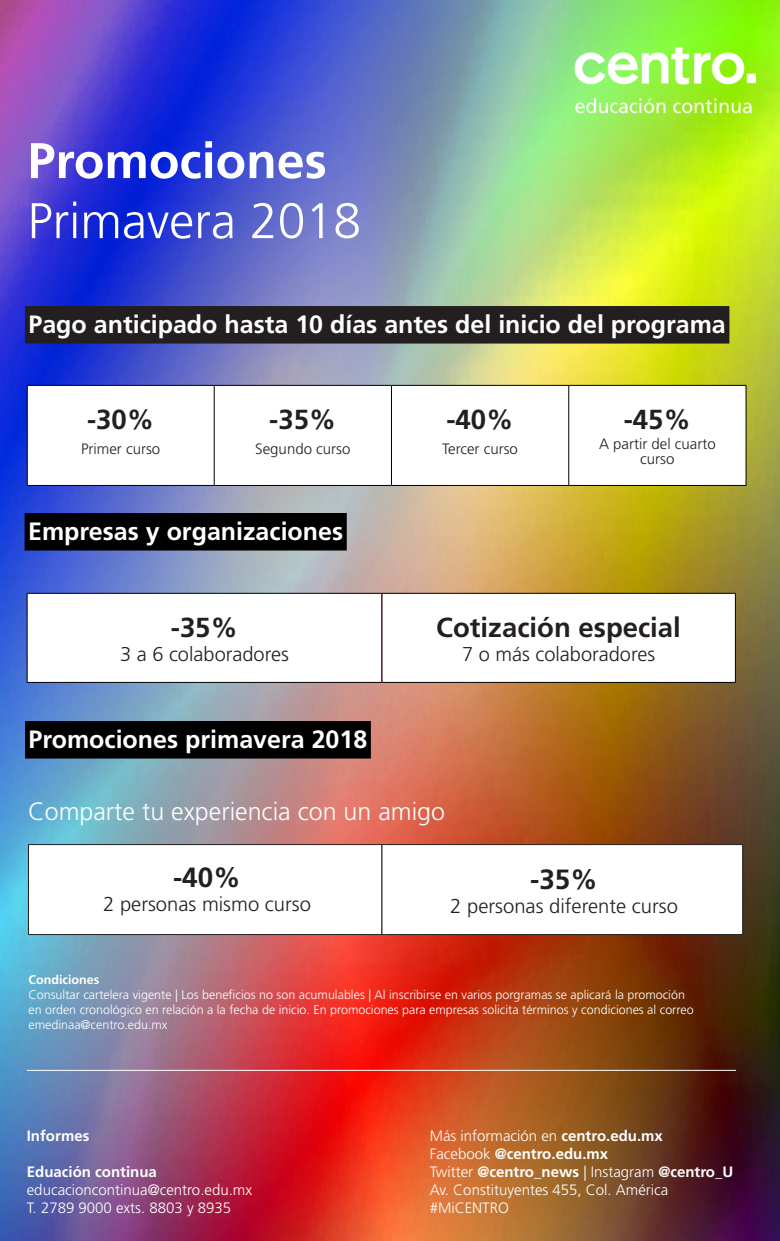
<style>
.page{position:relative;width:780px;height:1241px;background:#fff}
.page>*{position:absolute;margin:0;border:0;box-sizing:border-box;transform-origin:0 0}
.t1{font:300 50px "Frutiger";color:#fff}
.t2{font:700 50px "Frutiger";color:#fff}
.t3{font:700 27.75px "Frutiger";color:#231f20}
.t4{font:700 27.5px "Frutiger";color:#231f20}
.t5{font:700 25px "Frutiger";color:#fff}
.t6{font:300 25px "Frutiger";color:#fff}
.t7{font:300 20.25px "Frutiger";color:#231f20}
.t8{font:300 20px "Frutiger";color:#231f20}
.t9{font:300 15px/18px "Frutiger";color:#fff}
.t10{font:300 15px/15px "Frutiger";color:#231f20;text-align:center}
.t11{font:700 15px "Frutiger";color:#fff}
.t12{font:300 12.5px/15px "Frutiger";color:#fff}
.t13{font:700 12.5px "Frutiger";color:#fff}
.s1{font-weight:700}
</style>
<div class="page">
<img style="left:0;top:0;width:780px;height:1240px">
<div style="left:25px;top:306px;width:704px;height:37px;background:#231f20"></div>
<svg style="left:28px;top:386px;width:717px;height:99px"></svg>
<hr style="left:27px;top:385px;width:187px;height:1px;background:#000">
<hr style="left:27px;top:385px;width:1px;height:100px;background:#000">
<hr style="left:214px;top:385px;width:177px;height:1px;background:#000">
<hr style="left:214px;top:385px;width:1px;height:100px;background:#000">
<hr style="left:391px;top:385px;width:177px;height:1px;background:#000">
<hr style="left:391px;top:385px;width:1px;height:100px;background:#000">
<hr style="left:568px;top:385px;width:178px;height:1px;background:#000">
<hr style="left:568px;top:385px;width:1px;height:100px;background:#000">
<hr style="left:745px;top:385px;width:1px;height:100px;background:#000">
<hr style="left:27px;top:485px;width:187px;height:1px;background:#000">
<hr style="left:214px;top:485px;width:177px;height:1px;background:#000">
<hr style="left:391px;top:485px;width:177px;height:1px;background:#000">
<hr style="left:568px;top:485px;width:178px;height:1px;background:#000">
<svg style="left:28px;top:594px;width:707px;height:88px"></svg>
<hr style="left:27px;top:593px;width:355px;height:1px;background:#000">
<hr style="left:27px;top:593px;width:1px;height:89px;background:#000">
<hr style="left:382px;top:593px;width:353px;height:1px;background:#000">
<hr style="left:735px;top:593px;width:1px;height:89px;background:#000">
<hr style="left:27px;top:682px;width:355px;height:1px;background:#000">
<hr style="left:382px;top:682px;width:353px;height:1px;background:#000">
<svg style="left:29px;top:845px;width:713px;height:89px"></svg>
<hr style="left:385px;top:844px;width:1px;height:90px;background:#fff">
<hr style="left:28px;top:844px;width:357px;height:1px;background:#231f20">
<hr style="left:28px;top:844px;width:1px;height:90px;background:#231f20">
<hr style="left:385px;top:844px;width:358px;height:1px;background:#231f20">
<hr style="left:742px;top:844px;width:1px;height:90px;background:#231f20">
<hr style="left:28px;top:934px;width:357px;height:1px;background:#231f20">
<hr style="left:385px;top:934px;width:358px;height:1px;background:#231f20">
<div style="left:25px;top:721px;width:346px;height:37px;background:#000"></div>
<div style="left:25px;top:513px;width:322px;height:37px;background:#000"></div>
<hr style="left:27px;top:1069px;width:708px;height:1px;background:#fff">
<hr style="left:381px;top:593px;width:1px;height:89px;background:#231f20">
<hr style="left:381px;top:844px;width:1px;height:90px;background:#231f20">
<img style="left:574px;top:15px;width:181px;height:121px">
<h1 class="t2" style="left:28px;top:131px;width:301px">Promociones</h1>
<h1 class="t1" style="left:28px;top:192px;width:335px">Primavera 2018</h1>
<h3 class="t5" style="left:28px;top:309px;width:698px">Pago anticipado hasta 10 días antes del inicio del programa</h3>
<h3 class="t4" style="left:87px;top:403px;width:69px">-30%</h3>
<p class="t10" style="left:81px;top:441px;width:81px">Primer curso</p>
<h3 class="t4" style="left:269px;top:403px;width:69px">-35%</h3>
<p class="t10" style="left:255px;top:441px;width:97px">Segundo curso</p>
<h3 class="t5" style="left:28px;top:516px;width:316px">Empresas y organizaciones</h3>
<h3 class="t4" style="left:171px;top:611px;width:69px">-35%</h3>
<h3 class="t8" style="left:120px;top:642px;width:170px">3 a 6 colaboradores</h3>
<h3 class="t5" style="left:29px;top:724px;width:340px">Promociones primavera 2018</h3>
<h3 class="t4" style="left:446px;top:403px;width:69px">-40%</h3>
<p class="t10" style="left:442px;top:441px;width:77px">Tercer curso</p>
<h3 class="t4" style="left:623px;top:403px;width:69px">-45%</h3>
<p class="t10" style="left:599px;top:436px;width:118px">A partir del cuarto curso</p>
<h3 class="t4" style="left:436px;top:611px;width:246px">Cotización especial</h3>
<h3 class="t8" style="left:462px;top:642px;width:195px">7 o más colaboradores</h3>
<h3 class="t6" style="left:28px;top:797px;width:418px">Comparte tu experiencia con un amigo</h3>
<h2 class="t3" style="left:173px;top:860px;width:69px">-40%</h2>
<h3 class="t7" style="left:103px;top:892px;width:209px">2 personas mismo curso</h3>
<h2 class="t3" style="left:530px;top:862px;width:69px">-35%</h2>
<h3 class="t7" style="left:450px;top:894px;width:229px">2 personas diferente curso</h3>
<p class="t13" style="left:28px;top:972px;width:72px">Condiciones</p>
<p class="t12" style="left:28px;top:987px;width:666px">Consultar cartelera vigente | Los beneficios no son acumulables | Al inscribirse en varios porgramas se aplicará la promoción en orden cronológico en relación a la fecha de inicio. En promociones para empresas solicita términos y condiciones al correo emedinaa@centro.edu.mx</p>
<p class="t11" style="left:27px;top:1126px;width:64px">Informes</p>
<p class="t11" style="left:27px;top:1162px;width:132px">Eduación continua</p>
<p class="t9" style="left:27px;top:1180px;width:227px">educacioncontinua@centro.edu.mx<br>T. 2789 9000 exts. 8803 y 8935</p>
<p class="t9" style="left:429px;top:1126px;width:305px">Más información en <span class="s1">centro.edu.mx<br></span>Facebook <span class="s1">@centro.edu.mx<br></span>Twitter <span class="s1">@centro_news</span> | Instagram <span class="s1">@centro_U<br></span>Av. Constituyentes 455, Col. América #MiCENTRO</p>
</div>
